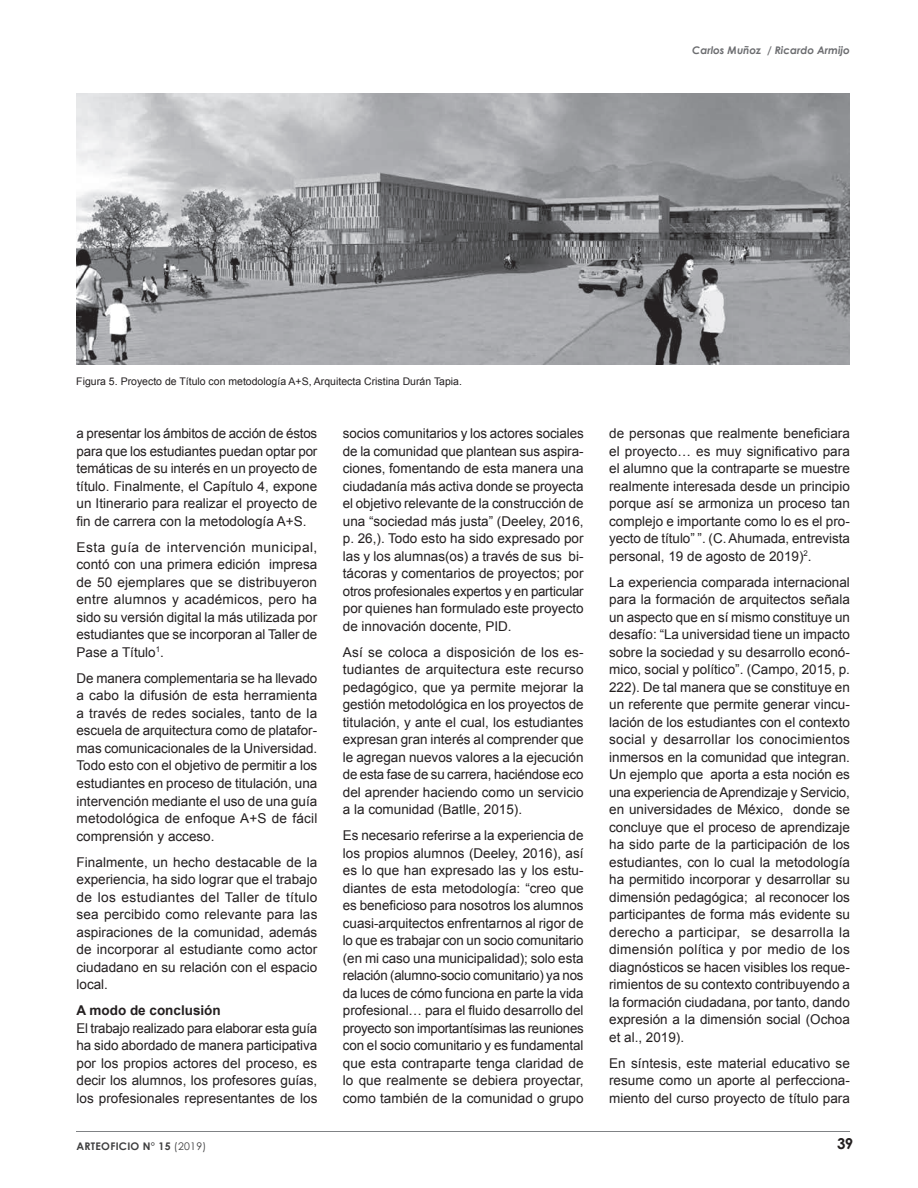
<style>
.page{position:relative;width:918px;height:1188px;background:#fff}
.page>*{position:absolute;margin:0;border:0;box-sizing:border-box;transform-origin:0 0}
.t1{font:700 15px "Century Gothic";color:#231f20}
.t2{font:13.5px/17.5px "Arial";color:#231f20;text-align:justify}
.t3{font:700 13.5px "Arial";color:#231f20}
.t4{font:10.5px "Arial";color:#231f20}
.t5{font:italic 700 10.5px "Century Gothic";color:#6c6d70}
.t6{font:700 10.5px "Century Gothic";letter-spacing:.025em;color:#3e3e3f}
.s1{font-weight:400}
</style>
<div class="page">
<hr style="left:77px;top:1132px;width:773px;height:1px;background:#808285">
<img style="left:76px;top:94px;width:774px;height:270px">
<p class="t5" style="left:692px;top:42px;width:159px">Carlos Muñoz / Ricardo Armijo</p>
<p class="t4" style="left:76px;top:374px;width:387px">Figura 5. Proyecto de Título con metodología A+S, Arquitecta Cristina Durán Tapia.</p>
<p class="t2" style="left:77px;top:425px;width:242px">a presentar los ámbitos de acción de éstos para que los estudiantes puedan optar por temáticas de su interés en un proyecto de título. Finalmente, el Capítulo 4, expone un Itinerario para realizar el proyecto de fin de carrera con la metodología A+S.</p>
<p class="t2" style="left:77px;top:538px;width:242px">Esta guía de intervención municipal, contó con una primera edición impresa de 50 ejemplares que se distribuyeron entre alumnos y académicos, pero ha sido su versión digital la más utilizada por estudiantes que se incorporan al Taller de Pase a Título<sup>1</sup>.</p>
<p class="t2" style="left:77px;top:669px;width:242px">De manera complementaria se ha llevado a cabo la difusión de esta herramienta a través de redes sociales, tanto de la escuela de arquitectura como de platafor&shy;mas comunicacionales de la Universidad.<br>Todo esto con el objetivo de permitir a los estudiantes en proceso de titulación, una intervención mediante el uso de una guía metodológica de enfoque A+S de fácil comprensión y acceso.</p>
<p class="t2" style="left:77px;top:853px;width:242px">Finalmente, un hecho destacable de la experiencia, ha sido lograr que el trabajo de los estudiantes del Taller de título sea percibido como relevante para las aspiraciones de la comunidad, además de incorporar al estudiante como actor ciudadano en su relación con el espacio local.</p>
<p class="t3" style="left:77px;top:1002px;width:146px">A modo de conclusión</p>
<p class="t2" style="left:77px;top:1019px;width:242px">El trabajo realizado para elaborar esta guía ha sido abordado de manera participativa por los propios actores del proceso, es decir los alumnos, los profesores guías, los profesionales representantes de los</p>
<p class="t6" style="left:77px;top:1138px;width:131px">ARTEOFICIO N° 15 <span class="s1">(2019)</span></p>
<p class="t2" style="left:343px;top:425px;width:242px">socios comunitarios y los actores sociales de la comunidad que plantean sus aspira&shy;ciones, fomentando de esta manera una ciudadanía más activa donde se proyecta el objetivo relevante de la construcción de una “sociedad más justa” (Deeley, 2016, p. 26,). Todo esto ha sido expresado por las y los alumnas(os) a través de sus bi&shy;tácoras y comentarios de proyectos; por otros profesionales expertos y en particular por quienes han formulado este proyecto de innovación docente, PID.</p>
<p class="t2" style="left:343px;top:643px;width:242px">Así se coloca a disposición de los es&shy;tudiantes de arquitectura este recurso pedagógico, que ya permite mejorar la gestión metodológica en los proyectos de titulación, y ante el cual, los estudiantes expresan gran interés al comprender que le agregan nuevos valores a la ejecución de esta fase de su carrera, haciéndose eco del aprender haciendo como un servicio a la comunidad (Batlle, 2015).</p>
<p class="t2" style="left:343px;top:827px;width:242px">Es necesario referirse a la experiencia de los propios alumnos (Deeley, 2016), así es lo que han expresado las y los estu&shy;diantes de esta metodología: “creo que es beneficioso para nosotros los alumnos cuasi-arquitectos enfrentarnos al rigor de lo que es trabajar con un socio comunitario (en mi caso una municipalidad); solo esta relación (alumno-socio comunitario) ya nos da luces de cómo funciona en parte la vida profesional… para el fluido desarrollo del proyecto son importantísimas las reuniones con el socio comunitario y es fundamental que esta contraparte tenga claridad de lo que realmente se debiera proyectar, como también de la comunidad o grupo</p>
<p class="t2" style="left:609px;top:425px;width:242px">de personas que realmente beneficiara el proyecto… es muy significativo para el alumno que la contraparte se muestre realmente interesada desde un principio porque así se armoniza un proceso tan complejo e importante como lo es el pro&shy;yecto de título” ”. (C. Ahumada, entrevista personal, 19 de agosto de 2019)<sup>2</sup>.</p>
<p class="t2" style="left:609px;top:573px;width:242px">La experiencia comparada internacional para la formación de arquitectos señala un aspecto que en sí mismo constituye un desafío: “La universidad tiene un impacto sobre la sociedad y su desarrollo econó&shy;mico, social y político”. (Campo, 2015, p.<br>222). De tal manera que se constituye en un referente que permite generar vincu&shy;lación de los estudiantes con el contexto social y desarrollar los conocimientos inmersos en la comunidad que integran.<br>Un ejemplo que aporta a esta noción es una experiencia de Aprendizaje y Servicio, en universidades de México, donde se concluye que el proceso de aprendizaje ha sido parte de la participación de los estudiantes, con lo cual la metodología ha permitido incorporar y desarrollar su dimensión pedagógica; al reconocer los participantes de forma más evidente su derecho a participar, se desarrolla la dimensión política y por medio de los diagnósticos se hacen visibles los reque&shy;rimientos de su contexto contribuyendo a la formación ciudadana, por tanto, dando expresión a la dimensión social (Ochoa et al., 2019).</p>
<p class="t2" style="left:609px;top:1055px;width:242px">En síntesis, este material educativo se resume como un aporte al perfecciona&shy;miento del curso proyecto de título para</p>
<p class="t1" style="left:837px;top:1132px;width:18px">39</p>
</div>
